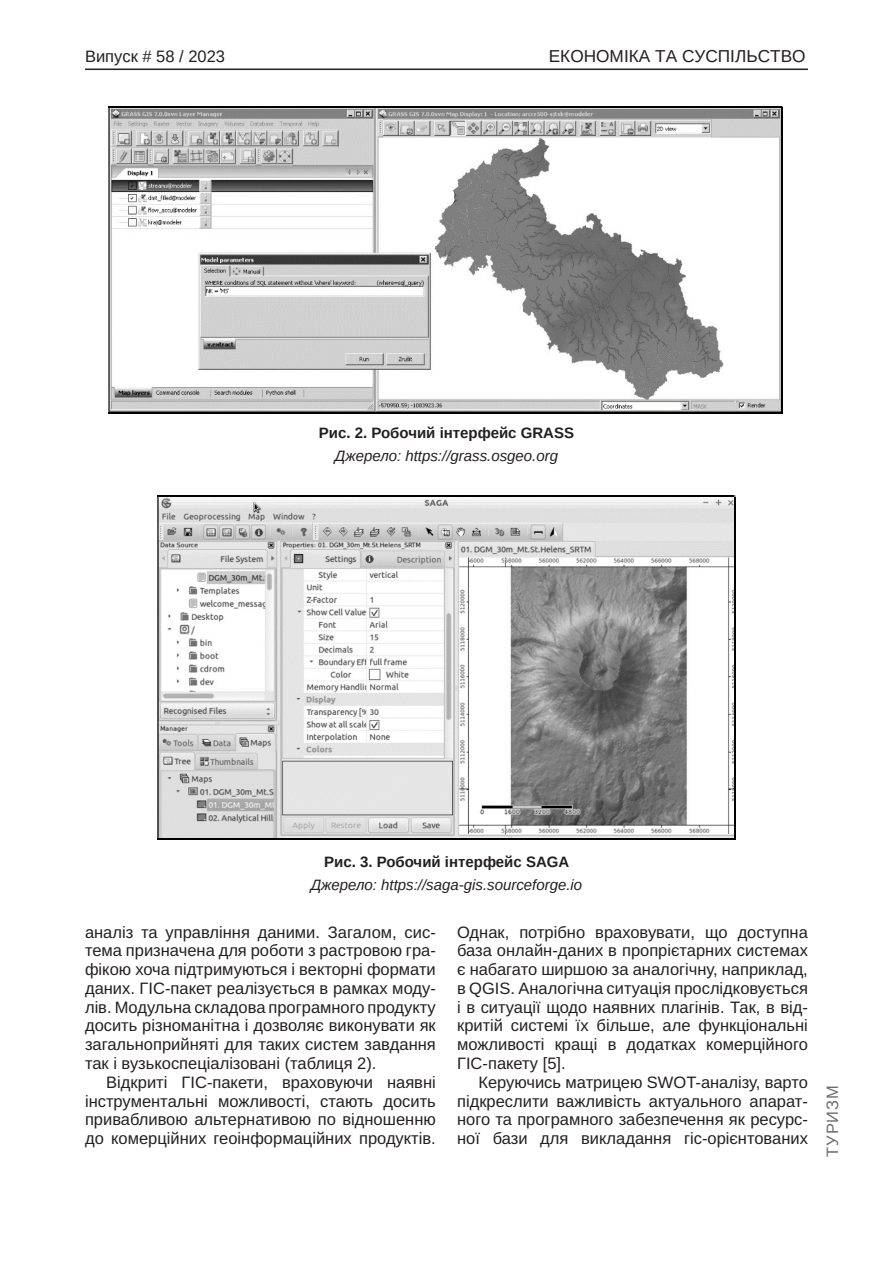
<style>
.page{position:relative;width:893px;height:1263px;background:#fff}
.page>*{position:absolute;margin:0;border:0;box-sizing:border-box;transform-origin:0 0}
.t1{font:17.25px "Arimo";color:#231f20}
.Текст_основной_G{font:16.5px/18.8px "Arimo";color:#231f20;text-align:justify}
.t2{font:16.5px "Arimo";color:#231f20}
.t3{font:16.5px "Arimo";letter-spacing:.05em;color:#6c6d70}
.Джерело{font:italic 15px "Arimo";color:#231f20}
.Рисунок_N{font:700 15px "Arimo";color:#231f20}
</style>
<div class="page">
<hr style="left:85px;top:69px;width:723px;height:1px;background:#231f20">
<img style="left:110px;top:107px;width:671px;height:305px">
<hr style="left:108px;top:106px;width:673px;height:1px;background:#000">
<hr style="left:108px;top:107px;width:2px;height:305px;background:#000">
<hr style="left:781px;top:107px;width:2px;height:305px;background:#000">
<hr style="left:108px;top:412px;width:673px;height:1px;background:#000">
<img style="left:159px;top:497px;width:575px;height:341px">
<hr style="left:157px;top:495px;width:577px;height:2px;background:#000">
<hr style="left:157px;top:497px;width:2px;height:341px;background:#000">
<hr style="left:734px;top:497px;width:1px;height:341px;background:#000">
<hr style="left:157px;top:838px;width:577px;height:2px;background:#000">
<p class="t2" style="left:85px;top:47px;width:142px">Випуск # 58 / 2023</p>
<p class="t1" style="left:549px;top:47px;width:258px">ЕКОНОМІКА ТА СУСПІЛЬСТВО</p>
<p class="Рисунок_N" style="left:319px;top:423px;width:257px">Рис. 2. Робочий інтерфейс GRASS</p>
<p class="Джерело" style="left:335px;top:446px;width:225px">Джерело: https://grass.osgeo.org</p>
<p class="Рисунок_N" style="left:324px;top:851px;width:247px">Рис. 3. Робочий інтерфейс SAGA</p>
<p class="Джерело" style="left:311px;top:874px;width:273px">Джерело: https://saga-gis.sourceforge.io</p>
<p class="Текст_основной_G" style="left:85px;top:923px;width:352px">аналіз та управління даними. Загалом, сис&shy;тема призначена для роботи з растровою гра&shy;фікою хоча підтримуються і векторні формати даних. ГІС-пакет реалізується в рамках моду&shy;лів. Модульна складова програмного продукту досить різноманітна і дозволяє виконувати як загальноприйняті для таких систем завдання так і вузькоспеціалізовані (таблиця 2).</p>
<p class="Текст_основной_G" style="left:85px;top:1073px;width:352px;text-indent:21px">Відкриті ГІС-пакети, враховуючи наявні інструментальні можливості, стають досить привабливою альтернативою по відношенню до комерційних геоінформаційних продуктів.</p>
<p class="Текст_основной_G" style="left:457px;top:923px;width:352px">Однак, потрібно враховувати, що доступна база онлайн-даних в пропрієтарних системах є набагато ширшою за аналогічну, наприклад, в QGIS. Аналогічна ситуація прослідковується і в ситуації щодо наявних плагінів. Так, в від&shy;критій системі їх більше, але функціональні можливості кращі в додатках комерційного ГІС-пакету [5].</p>
<p class="Текст_основной_G" style="left:457px;top:1073px;width:352px;text-indent:21px">Керуючись матрицею SWOT-аналізу, варто підкреслити важливість актуального апарат&shy;ного та програмного забезпечення як ресурс&shy;ної бази для викладання гіс-орієнтованих</p>
<p class="t3" style="left:823px;top:1157px;width:73px;rotate:-90deg">ТУРИЗМ</p>
</div>
